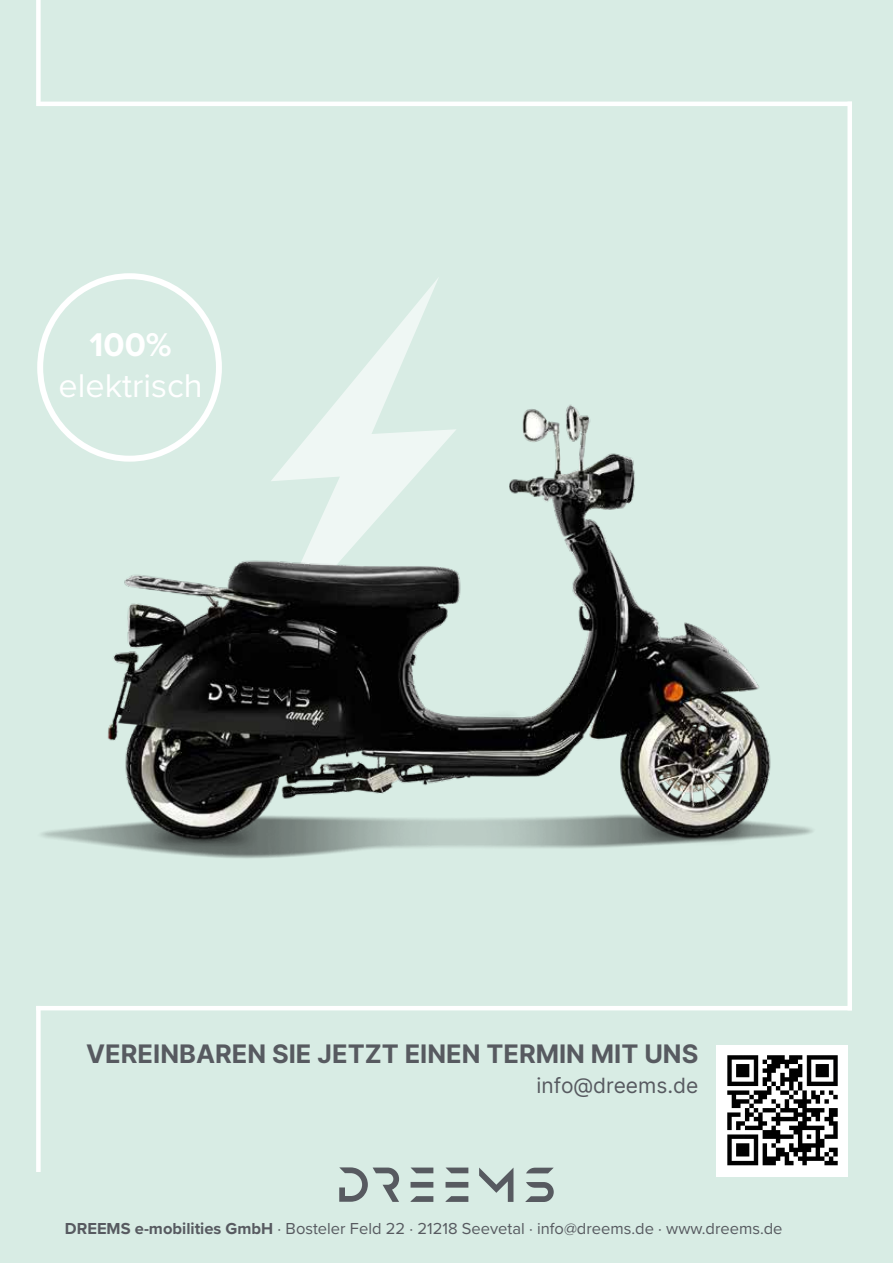
<style>
.page{position:relative;width:893px;height:1263px;background:#d8ece4}
.page>*{position:absolute;margin:0;border:0;box-sizing:border-box;transform-origin:0 0}
.t1{font:34.05px "Proxima Nova";color:#fff}
.t2{font:700 34.05px "Proxima Nova";color:#fff}
.t3{font:700 25.5px "Inter";color:#575a60}
.t4{font:21px "Inter";color:#575a60}
.t5{font:16.5px "Proxima Nova";color:#575a60}
.s1{font-weight:700}
</style>
<div class="page">
<svg style="left:344px;top:278px;width:94px;height:115px"></svg>
<img style="left:41px;top:393px;width:772px;height:466px">
<div style="left:37px;top:273px;width:185px;height:189px;border:6px solid #fff;border-radius:50%"></div>
<div style="left:36px;top:0;width:5px;height:102px;background:#fff"></div>
<hr style="left:36px;top:102px;width:816px;height:4px;background:#fff">
<svg style="left:339px;top:1167px;width:60px;height:35px"></svg>
<svg style="left:411px;top:1167px;width:22px;height:35px"></svg>
<svg style="left:446px;top:1167px;width:22px;height:35px"></svg>
<svg style="left:479px;top:1167px;width:34px;height:35px"></svg>
<svg style="left:525px;top:1168px;width:29px;height:34px"></svg>
<hr style="left:36px;top:1006px;width:816px;height:4px;background:#fff">
<div style="left:36px;top:1006px;width:5px;height:166px;background:#fff"></div>
<img style="left:717px;top:1045px;width:131px;height:132px">
<div style="left:847px;top:102px;width:5px;height:908px;background:#fff"></div>
<h1 class="t2" style="left:90px;top:320px;width:84px">100%</h1>
<h1 class="t1" style="left:59px;top:360px;width:146px">elektrisch</h1>
<h2 class="t3" style="left:86px;top:1035px;width:614px">VEREINBAREN SIE JETZT EINEN TERMIN MIT UNS</h2>
<p class="t4" style="left:537px;top:1070px;width:163px">info@dreems.de</p>
<p class="t5" style="left:65px;top:1216px;width:719px"><span class="s1">DREEMS e-mobilities GmbH</span> · Bosteler Feld 22 · 21218 Seevetal · info@dreems.de · www.dreems.de</p>
</div>
